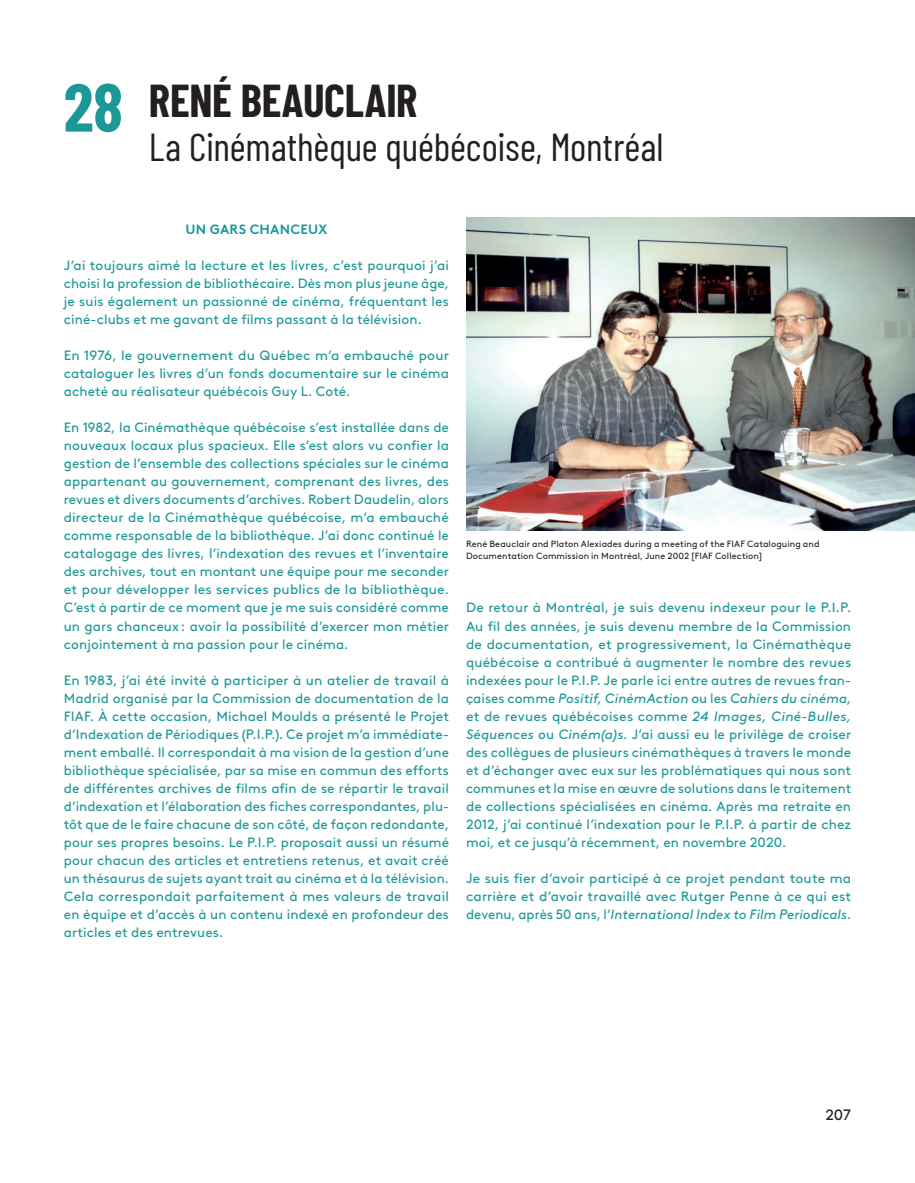
<style>
.page{position:relative;width:915px;height:1183px;background:#fff}
.page>*{position:absolute;margin:0;border:0;box-sizing:border-box;transform-origin:0 0}
.t1{font:700 45px "Barlow Condensed";letter-spacing:-.005em;color:#231f20}
.t2{font:39px "Barlow Condensed";letter-spacing:-.005em;color:#231f20}
.t3{font:15px "Brown LL";color:#231f20}
.t4{font:13.5px/18px "Brown LL";letter-spacing:.01em;color:#1c9897;text-align:justify}
.t5{font:700 13.5px "Brown LL";letter-spacing:.02em;color:#1c9897}
.t6{font:9px/12px "Brown LL";letter-spacing:.015em;color:#231f20}
.s1{font-size:67.5px;color:#1c9897}
.s2{font-style:italic}
</style>
<div class="page">
<img style="left:466px;top:217px;width:448px;height:313px">
<h1 class="t1" style="left:64px;top:68px;width:355px"><span class="s1">28</span> RENÉ BEAUCLAIR</h1>
<h2 class="t2" style="left:149px;top:119px;width:516px">La Cinémathèque québécoise, Montréal</h2>
<p class="t5" style="left:185px;top:219px;width:143px">UN GARS CHANCEUX</p>
<p class="t4" style="left:64px;top:255px;width:386px">J’ai toujours aimé la lecture et les livres, c’est pourquoi j’ai choisi la profession de bibliothécaire. Dès mon plus jeune âge, je suis également un passionné de cinéma, fréquentant les ciné-clubs et me gavant de films passant à la télévision.</p>
<p class="t4" style="left:64px;top:345px;width:386px">En 1976, le gouvernement du Québec m’a embauché pour cataloguer les livres d’un fonds documentaire sur le cinéma acheté au réalisateur québécois Guy L. Coté.</p>
<p class="t4" style="left:64px;top:417px;width:386px">En 1982, la Cinémathèque québécoise s’est installée dans de nouveaux locaux plus spacieux. Elle s’est alors vu confier la gestion de l’ensemble des collections spéciales sur le cinéma appartenant au gouvernement, comprenant des livres, des revues et divers documents d’archives. Robert Daudelin, alors directeur de la Cinémathèque québécoise, m’a embauché comme responsable de la bibliothèque. J’ai donc continué le catalogage des livres, l’indexation des revues et l’inventaire des archives, tout en montant une équipe pour me seconder et pour développer les services publics de la bibliothèque.<br>C’est à partir de ce moment que je me suis considéré comme un gars chanceux : avoir la possibilité d’exercer mon métier conjointement à ma passion pour le cinéma.</p>
<p class="t4" style="left:64px;top:669px;width:386px">En 1983, j’ai été invité à participer à un atelier de travail à Madrid organisé par la Commission de documentation de la FIAF. À cette occasion, Michael Moulds a présenté le Projet d’Indexation de Périodiques (P.I.P.). Ce projet m’a immédiate&shy;ment emballé. Il correspondait à ma vision de la gestion d’une bibliothèque spécialisée, par sa mise en commun des efforts de différentes archives de films afin de se répartir le travail d’indexation et l’élaboration des fiches correspondantes, plu&shy;tôt que de le faire chacune de son côté, de façon redondante, pour ses propres besoins. Le P.I.P. proposait aussi un résumé pour chacun des articles et entretiens retenus, et avait créé un thésaurus de sujets ayant trait au cinéma et à la télévision.<br>Cela correspondait parfaitement à mes valeurs de travail en équipe et d’accès à un contenu indexé en profondeur des articles et des entrevues.</p>
<p class="t6" style="left:466px;top:536px;width:355px">René Beauclair and Platon Alexiades during a meeting of the FIAF Cataloguing and<br>Documentation Commission in Montréal, June 2002 [FIAF Collection]</p>
<p class="t4" style="left:466px;top:597px;width:386px">De retour à Montréal, je suis devenu indexeur pour le P.I.P.<br>Au fil des années, je suis devenu membre de la Commission de documentation, et progressivement, la Cinémathèque québécoise a contribué à augmenter le nombre des revues indexées pour le P.I.P. Je parle ici entre autres de revues fran&shy;çaises comme <span class="s2">Positif, CinémAction</span> ou les <span class="s2">Cahiers du cinéma</span>, et de revues québécoises comme <span class="s2">24 Images, Ciné-Bulles, Séquences</span> ou <span class="s2">Ciném(a)s</span>. J’ai aussi eu le privilège de croiser des collègues de plusieurs cinémathèques à travers le monde et d’échanger avec eux sur les problématiques qui nous sont communes et la mise en œuvre de solutions dans le traitement de collections spécialisées en cinéma. Après ma retraite en 2012, j’ai continué l’indexation pour le P.I.P. à partir de chez moi, et ce jusqu’à récemment, en novembre 2020.</p>
<p class="t4" style="left:466px;top:867px;width:386px">Je suis fier d’avoir participé à ce projet pendant toute ma carrière et d’avoir travaillé avec Rutger Penne à ce qui est devenu, après 50 ans, l’<span class="s2">International Index to Film Periodicals</span>.</p>
<p class="t3" style="left:825px;top:1103px;width:27px">207</p>
</div>
